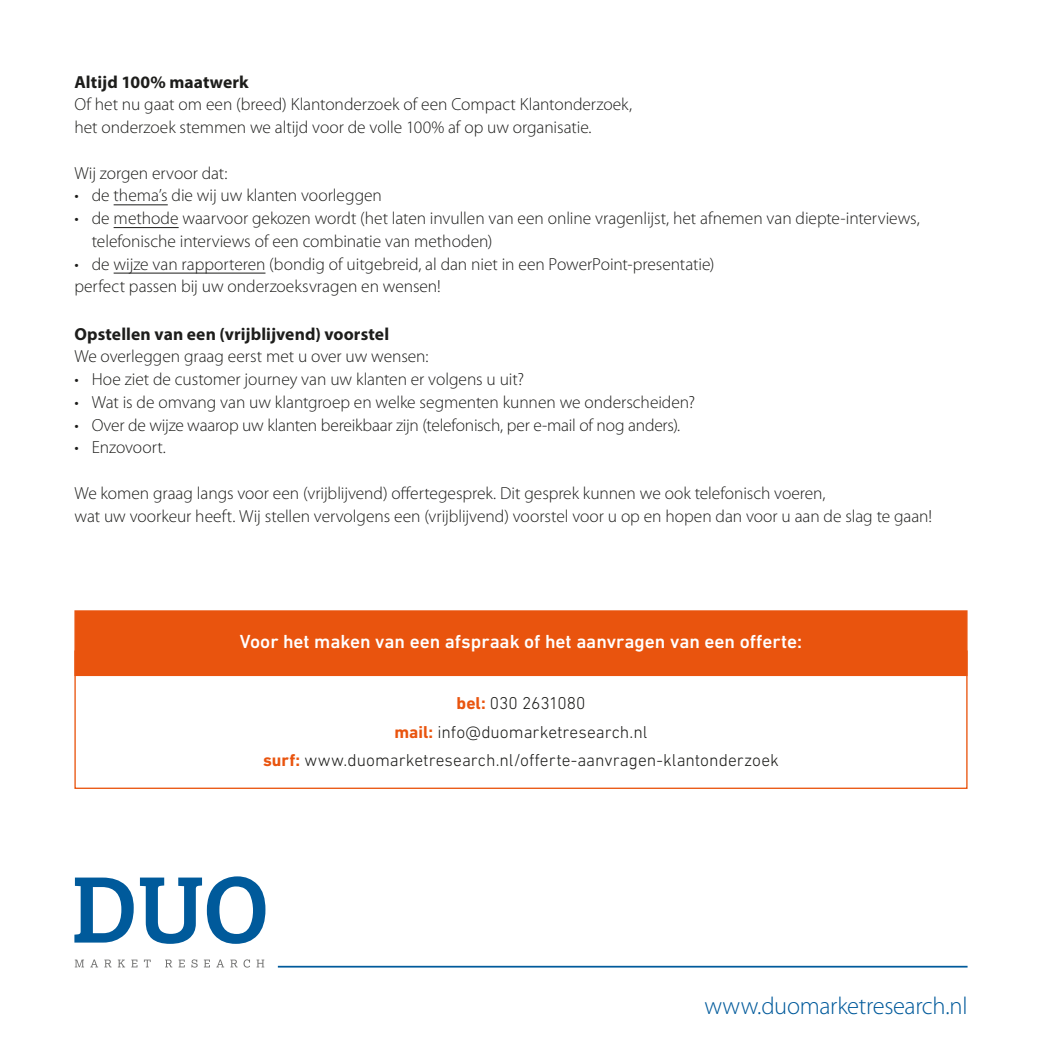
<style>
.page{position:relative;width:1042px;height:1042px;background:#fff}
.page>*{position:absolute;margin:0;border:0;box-sizing:border-box;transform-origin:0 0}
.t1{font:300 24.5px "Myriad Pro";letter-spacing:-.015em;color:#005a9b}
.t2{font:500 19.25px "DIN Next LT Pro";color:#fff}
.t3{font:300 17.5px/22.8px "Myriad Pro";letter-spacing:-.005em;color:#1d1d1b}
.t4{font:300 17.5px/28px "DIN Next LT Pro";color:#1d1d1b;text-align:center}
.t5{font:700 17.5px "Myriad Pro";letter-spacing:.005em;color:#1d1d1b}
.s1{font-weight:700;color:#e9540e}
</style>
<div class="page">
<svg style="left:74px;top:877px;width:60px;height:65px"></svg>
<svg style="left:140px;top:876px;width:125px;height:68px"></svg>
<svg style="left:75px;top:959px;width:9px;height:8px"></svg>
<svg style="left:90px;top:959px;width:8px;height:8px"></svg>
<svg style="left:104px;top:959px;width:8px;height:8px"></svg>
<svg style="left:118px;top:959px;width:7px;height:8px"></svg>
<svg style="left:131px;top:959px;width:6px;height:8px"></svg>
<svg style="left:144px;top:959px;width:7px;height:8px"></svg>
<svg style="left:165px;top:959px;width:7px;height:8px"></svg>
<svg style="left:179px;top:959px;width:6px;height:8px"></svg>
<svg style="left:191px;top:959px;width:7px;height:8px"></svg>
<svg style="left:204px;top:959px;width:6px;height:8px"></svg>
<svg style="left:216px;top:959px;width:8px;height:8px"></svg>
<svg style="left:230px;top:959px;width:20px;height:8px"></svg>
<svg style="left:256px;top:959px;width:8px;height:8px"></svg>
<div style="left:74px;top:610px;width:893px;height:66px;background:#e9540e;border:1px solid #e9540e"></div>
<hr style="left:278px;top:966px;width:689px;height:1px;background:#005a9b">
<hr style="left:114px;top:204px;width:54px;height:1px;background:#1d1d1b">
<hr style="left:114px;top:227px;width:65px;height:1px;background:#1d1d1b">
<hr style="left:114px;top:273px;width:151px;height:1px;background:#1d1d1b">
<p class="t5" style="left:74px;top:70px;width:176px">Altijd 100% maatwerk</p>
<p class="t3" style="left:74px;top:93px;width:559px">Of het nu gaat om een (breed) Klantonderzoek of een Compact Klantonderzoek, het onderzoek stemmen we altijd voor de volle 100% af op uw organisatie.</p>
<p class="t3" style="left:74px;top:161px;width:155px">Wij zorgen ervoor dat:</p>
<p class="t3" style="left:74px;top:184px;width:309px">• de thema’s die wij uw klanten voorleggen</p>
<p class="t3" style="left:92px;top:207px;width:829px;text-indent:-17px">• de methode waarvoor gekozen wordt (het laten invullen van een online vragenlijst, het afnemen van diepte-interviews, telefonische interviews of een combinatie van methoden)</p>
<p class="t3" style="left:74px;top:252px;width:642px">• de wijze van rapporteren (bondig of uitgebreid, al dan niet in een PowerPoint-presentatie) perfect passen bij uw onderzoeksvragen en wensen!</p>
<p class="t5" style="left:74px;top:322px;width:316px">Opstellen van een (vrijblijvend) voorstel</p>
<p class="t3" style="left:74px;top:345px;width:355px">We overleggen graag eerst met u over uw wensen:</p>
<p class="t3" style="left:74px;top:368px;width:451px">• Hoe ziet de customer journey van uw klanten er volgens u uit?</p>
<p class="t3" style="left:74px;top:390px;width:622px">• Wat is de omvang van uw klantgroep en welke segmenten kunnen we onderscheiden?</p>
<p class="t3" style="left:74px;top:413px;width:607px">• Over de wijze waarop uw klanten bereikbaar zijn (telefonisch, per e-mail of nog anders).</p>
<p class="t3" style="left:74px;top:436px;width:93px">• Enzovoort.</p>
<p class="t3" style="left:74px;top:481px;width:859px">We komen graag langs voor een (vrijblijvend) offertegesprek. Dit gesprek kunnen we ook telefonisch voeren,<br>wat uw voorkeur heeft. Wij stellen vervolgens een (vrijblijvend) voorstel voor u op en hopen dan voor u aan de slag te gaan!</p>
<p class="t2" style="left:240px;top:630px;width:564px">Voor het maken van een afspraak of het aanvragen van een offerte:</p>
<p class="t4" style="left:263px;top:689px;width:517px"><span class="s1">bel:</span> 030 2631080<br><span class="s1">mail:</span> info@duomarketresearch.nl<br><span class="s1">surf:</span> www.duomarketresearch.nl/offerte-aanvragen-klantonderzoek</p>
<h1 class="t1" style="left:704px;top:991px;width:265px">www.duomarketresearch.nl</h1>
</div>
